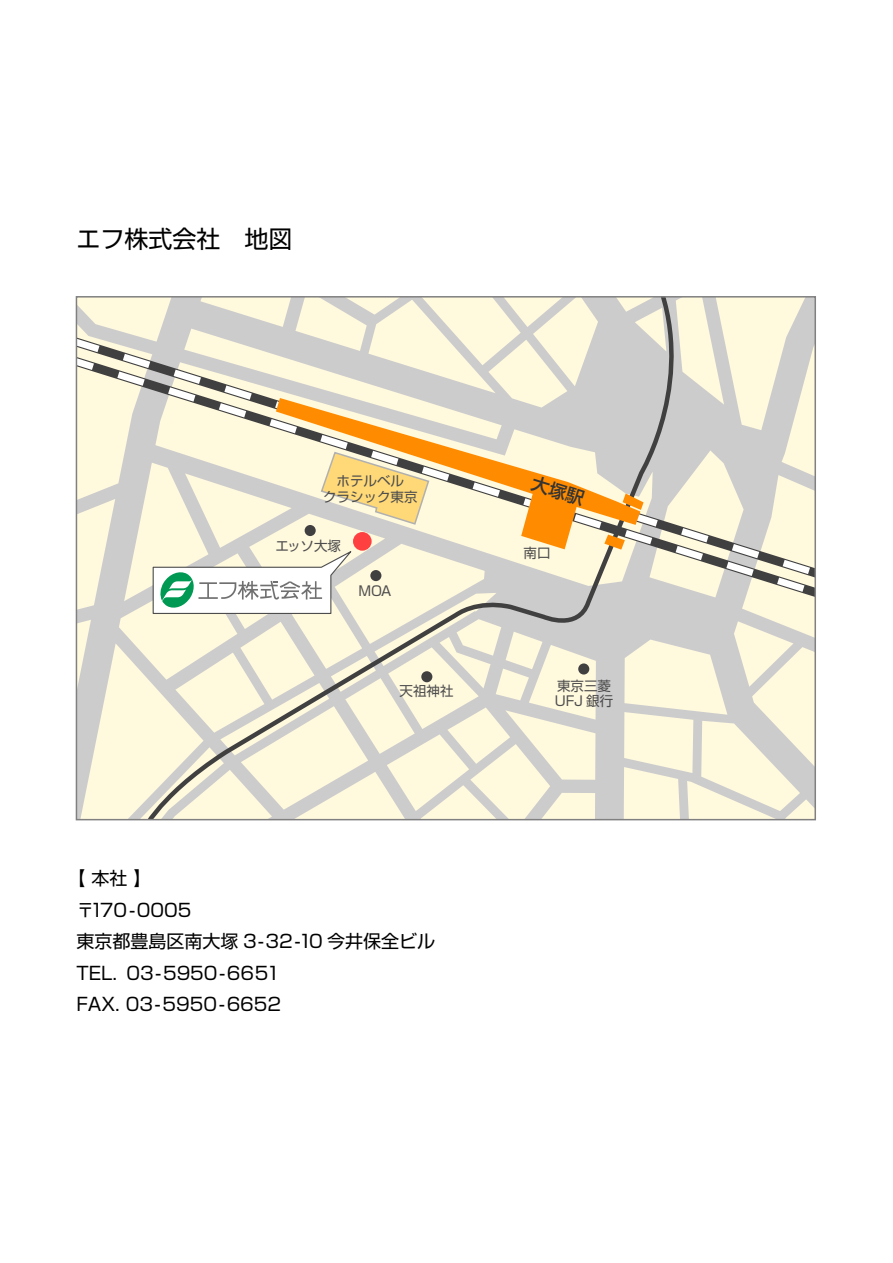
<style>
.page{position:relative;width:893px;height:1263px;background:#fff}
.page>*{position:absolute;margin:0;border:0;box-sizing:border-box;transform-origin:0 0}
.t1{font:24px "Shin Go Pro";color:#000}
.t2{font:18px/31.5px "Shin Go Pro";color:#000}
.t3{font:13.5px/15px "Shin Go Pro";color:#4d4d4d}
</style>
<div class="page">
<svg style="left:79px;top:299px;width:734px;height:518px;background:#ebe8d7"></svg>
<svg style="left:135px;top:299px;width:564px;height:518px;background:#e8e5d4"></svg>
<svg style="left:79px;top:338px;width:731px;height:17px;background:#e3e0d2"></svg>
<svg style="left:79px;top:355px;width:734px;height:244px;background:#e4e1d2"></svg>
<svg style="left:79px;top:356px;width:725px;height:236px;background:#e0ddcf"></svg>
<svg style="left:604px;top:549px;width:21px;height:1px"></svg>
<svg style="left:276px;top:398px;width:368px;height:151px;background:#e7d1ae"></svg>
<svg style="left:320px;top:451px;width:110px;height:75px;background:#ebd59d"></svg>
<div style="left:305px;top:525px;width:11px;height:11px;background:#404040;border-radius:50%"></div>
<div style="left:370px;top:570px;width:11px;height:11px;background:#404040;border-radius:50%"></div>
<div style="left:353px;top:532px;width:19px;height:19px;background:#ff4040;border-radius:50%"></div>
<div style="left:421px;top:671px;width:11px;height:11px;background:#404040;border-radius:50%"></div>
<div style="left:578px;top:663px;width:11px;height:11px;background:#404040;border-radius:50%"></div>
<svg style="left:152px;top:550px;width:200px;height:64px"></svg>
<svg style="left:530px;top:474px;width:56px;height:33px;background:#fe9f28"></svg>
<h1 class="t1" style="left:76px;top:219px;width:217px">エフ株式会社　地図</h1>
<p class="t3" style="left:337px;top:472px;width:69px">ホテルベル</p>
<p class="t3" style="left:323px;top:488px;width:96px">クラシック東京</p>
<p class="t3" style="left:276px;top:537px;width:67px">エッソ大塚</p>
<p class="t3" style="left:359px;top:581px;width:34px">MOA</p>
<p class="t3" style="left:400px;top:682px;width:55px">天祖神社</p>
<p class="t2" style="left:76px;top:860px;width:360px;text-indent:-9px">【 本社 】<br>〒170-0005<br>東京都豊島区南大塚 3-32-10 今井保全ビル<br>TEL. 03-5950-6651<br>FAX. 03-5950-6652</p>
<p class="t3" style="left:524px;top:544px;width:28px">南口</p>
<p class="t3" style="left:555px;top:677px;width:60px">東京三菱<br>UFJ 銀行</p>
</div>
